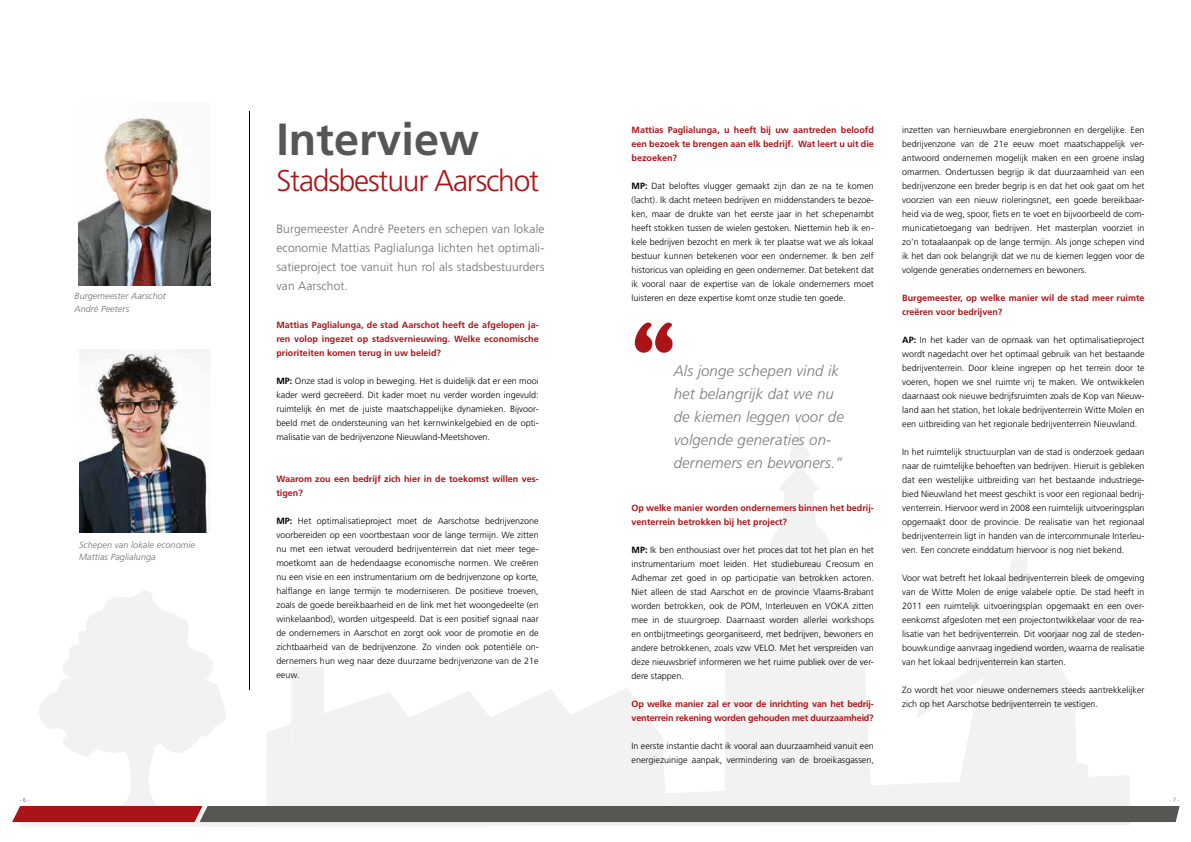
<style>
.page{position:relative;width:1191px;height:842px;background:#fff}
.page>*{position:absolute;margin:0;border:0;box-sizing:border-box;transform-origin:0 0}
.t1{font:74.7px "Cooper Black Std";color:#aa1418}
.t2{font:700 45px "Frutiger";color:#565655}
.t3{font:300 30px "Frutiger";letter-spacing:-.04em;color:#aa1418}
.t4{font:italic 300 15px/23px "Frutiger";letter-spacing:.01em;color:#7a7b7a}
.t5{font:300 12px/19px "Frutiger";letter-spacing:.01em;color:#6e6e6e;text-align:justify}
.t6{font:300 9px/14px "Frutiger";color:#000;text-align:justify}
.t7{font:700 9px/14px "Frutiger";color:#aa1418}
.t8{font:700 9px/14px "Frutiger";letter-spacing:-.02em;color:#aa1418}
.t9{font:italic 300 9px/12.5px "Frutiger";letter-spacing:.01em;color:#6e6e6e}
.s1{font-weight:700}
</style>
<div class="page">
<svg style="left:720px;top:426px;width:150px;height:349px;fill:#f2f2f2"></svg>
<svg style="left:39px;top:591px;width:187px;height:184px;fill:#f2f2f2"></svg>
<svg style="left:20px;top:775px;width:1110px;height:52px;fill:#f2f2f2"></svg>
<svg style="left:899px;top:544px;width:229px;height:250px"></svg>
<svg style="left:266px;top:688px;width:400px;height:118px;fill:#f2f2f2"></svg>
<div style="left:291px;top:667px;width:33px;height:83px;background:#f2f2f2"></div>
<svg style="left:12px;top:806px;width:1167px;height:16px;background:#644d4c"></svg>
<img style="left:79px;top:349px;width:129px;height:184px">
<img style="left:78px;top:115px;width:133px;height:171px">
<hr style="left:249px;top:111px;width:1px;height:579px;background:#000">
<p class="t9" style="left:75px;top:290px;width:93px">Burgemeester Aarschot<br>André Peeters</p>
<p class="t9" style="left:79px;top:539px;width:117px">Schepen van lokale economie<br>Mattias Paglialunga</p>
<h2 class="t2" style="left:276px;top:113px;width:204px">Interview</h2>
<h3 class="t3" style="left:276px;top:164px;width:264px">Stadsbestuur Aarschot</h3>
<h3 class="t5" style="left:276px;top:219px;width:269px">Burgemeester André Peeters en schepen van lokale economie Mattias Paglialunga lichten het optimali&shy;satieproject toe vanuit hun rol als stadsbestuurders van Aarschot.</h3>
<p class="t7" style="left:276px;top:318px;width:264px;text-align:justify">Mattias Paglialunga, de stad Aarschot heeft de afgelopen ja&shy;ren volop ingezet op stadsvernieuwing. Welke economische prioriteiten komen terug in uw beleid?</p>
<p class="t6" style="left:276px;top:374px;width:264px"><span class="s1">MP:</span> Onze stad is volop in beweging. Het is duidelijk dat er een mooi kader werd gecreëerd. Dit kader moet nu verder worden ingevuld: ruimtelijk én met de juiste maatschappelijke dynamieken. Bijvoor&shy;beeld met de ondersteuning van het kernwinkelgebied en de opti&shy;malisatie van de bedrijvenzone Nieuwland-Meetshoven.</p>
<p class="t7" style="left:276px;top:472px;width:264px">Waarom zou een bedrijf zich hier in de toekomst willen ves&shy;tigen?</p>
<p class="t6" style="left:276px;top:514px;width:264px"><span class="s1">MP:</span> Het optimalisatieproject moet de Aarschotse bedrijvenzone voorbereiden op een voortbestaan voor de lange termijn. We zitten nu met een ietwat verouderd bedrijventerrein dat niet meer tege&shy;moetkomt aan de hedendaagse economische normen. We creëren nu een visie en een instrumentarium om de bedrijvenzone op korte, halflange en lange termijn te moderniseren. De positieve troeven, zoals de goede bereikbaarheid en de link met het woongedeelte (en winkelaanbod), worden uitgespeeld. Dat is een positief signaal naar de ondernemers in Aarschot en zorgt ook voor de promotie en de zichtbaarheid van de bedrijvenzone. Zo vinden ook potentiële on&shy;dernemers hun weg naar deze duurzame bedrijvenzone van de 21e eeuw.</p>
<p class="t7" style="left:631px;top:122px;width:244px;text-align:justify">Mattias Paglialunga, u heeft bij uw aantreden beloofd een bezoek te brengen aan elk bedrijf. Wat leert u uit die bezoeken?</p>
<p class="t6" style="left:631px;top:179px;width:244px"><span class="s1">MP:</span> Dat beloftes vlugger gemaakt zijn dan ze na te komen (lacht). Ik dacht meteen bedrijven en middenstanders te bezoe&shy;ken, maar de drukte van het eerste jaar in het schepenambt heeft stokken tussen de wielen gestoken. Niettemin heb ik en&shy;kele bedrijven bezocht en merk ik ter plaatse wat we als lokaal bestuur kunnen betekenen voor een ondernemer. Ik ben zelf historicus van opleiding en geen ondernemer. Dat betekent dat ik vooral naar de expertise van de lokale ondernemers moet luisteren en deze expertise komt onze studie ten goede.</p>
<h1 class="t1" style="left:631px;top:305px;width:45px">“</h1>
<h3 class="t4" style="left:673px;top:360px;width:172px">Als jonge schepen vind ik het belangrijk dat we nu de kiemen leggen voor de volgende generaties on&shy;dernemers en bewoners.”</h3>
<p class="t7" style="left:631px;top:500px;width:244px">Op welke manier worden ondernemers binnen het bedrij&shy;venterrein betrokken bij het project?</p>
<p class="t6" style="left:631px;top:543px;width:244px"><span class="s1">MP:</span> Ik ben enthousiast over het proces dat tot het plan en het instrumentarium moet leiden. Het studiebureau Creosum en Adhemar zet goed in op participatie van betrokken actoren.<br>Niet alleen de stad Aarschot en de provincie Vlaams-Brabant worden betrokken, ook de POM, Interleuven en VOKA zitten mee in de stuurgroep. Daarnaast worden allerlei workshops en ontbijtmeetings georganiseerd, met bedrijven, bewoners en andere betrokkenen, zoals vzw VELO. Met het verspreiden van deze nieuwsbrief informeren we het ruime publiek over de ver&shy;dere stappen.</p>
<p class="t8" style="left:631px;top:696px;width:244px">Op welke manier zal er voor de inrichting van het bedrij&shy;venterrein rekening worden gehouden met duurzaamheid?</p>
<p class="t6" style="left:631px;top:739px;width:244px">In eerste instantie dacht ik vooral aan duurzaamheid vanuit een energiezuinige aanpak, vermindering van de broeikasgassen,</p>
<p class="t6" style="left:902px;top:123px;width:244px">inzetten van hernieuwbare energiebronnen en dergelijke. Een bedrijvenzone van de 21e eeuw moet maatschappelijk ver&shy;antwoord ondernemen mogelijk maken en een groene inslag omarmen. Ondertussen begrijp ik dat duurzaamheid van een bedrijvenzone een breder begrip is en dat het ook gaat om het voorzien van een nieuw rioleringsnet, een goede bereikbaar&shy;heid via de weg, spoor, fiets en te voet en bijvoorbeeld de com&shy;municatietoegang van bedrijven. Het masterplan voorziet in zo’n totaalaanpak op de lange termijn. Als jonge schepen vind ik het dan ook belangrijk dat we nu de kiemen leggen voor de volgende generaties ondernemers en bewoners.</p>
<p class="t7" style="left:902px;top:291px;width:244px">Burgemeester, op welke manier wil de stad meer ruimte creëren voor bedrijven?</p>
<p class="t6" style="left:902px;top:333px;width:244px"><span class="s1">AP:</span> In het kader van de opmaak van het optimalisatieproject wordt nagedacht over het optimaal gebruik van het bestaande bedrijventerrein. Door kleine ingrepen op het terrein door te voeren, hopen we snel ruimte vrij te maken. We ontwikkelen daarnaast ook nieuwe bedrijfsruimten zoals de Kop van Nieuw&shy;land aan het station, het lokale bedrijventerrein Witte Molen en een uitbreiding van het regionale bedrijventerrein Nieuwland.</p>
<p class="t6" style="left:902px;top:445px;width:244px">In het ruimtelijk structuurplan van de stad is onderzoek gedaan naar de ruimtelijke behoeften van bedrijven. Hieruit is gebleken dat een westelijke uitbreiding van het bestaande industriege&shy;bied Nieuwland het meest geschikt is voor een regionaal bedrij&shy;venterrein. Hiervoor werd in 2008 een ruimtelijk uitvoeringsplan opgemaakt door de provincie. De realisatie van het regionaal bedrijventerrein ligt in handen van de intercommunale Interleu&shy;ven. Een concrete einddatum hiervoor is nog niet bekend.</p>
<p class="t6" style="left:902px;top:571px;width:244px">Voor wat betreft het lokaal bedrijventerrein bleek de omgeving van de Witte Molen de enige valabele optie. De stad heeft in 2011 een ruimtelijk uitvoeringsplan opgemaakt en een over&shy;eenkomst afgesloten met een projectontwikkelaar voor de rea&shy;lisatie van het bedrijventerrein. Dit voorjaar nog zal de steden&shy;bouwkundige aanvraag ingediend worden, waarna de realisatie van het lokaal bedrijventerrein kan starten.</p>
<p class="t6" style="left:902px;top:683px;width:244px">Zo wordt het voor nieuwe ondernemers steeds aantrekkelijker zich op het Aarschotse bedrijventerrein te vestigen.</p>
</div>
